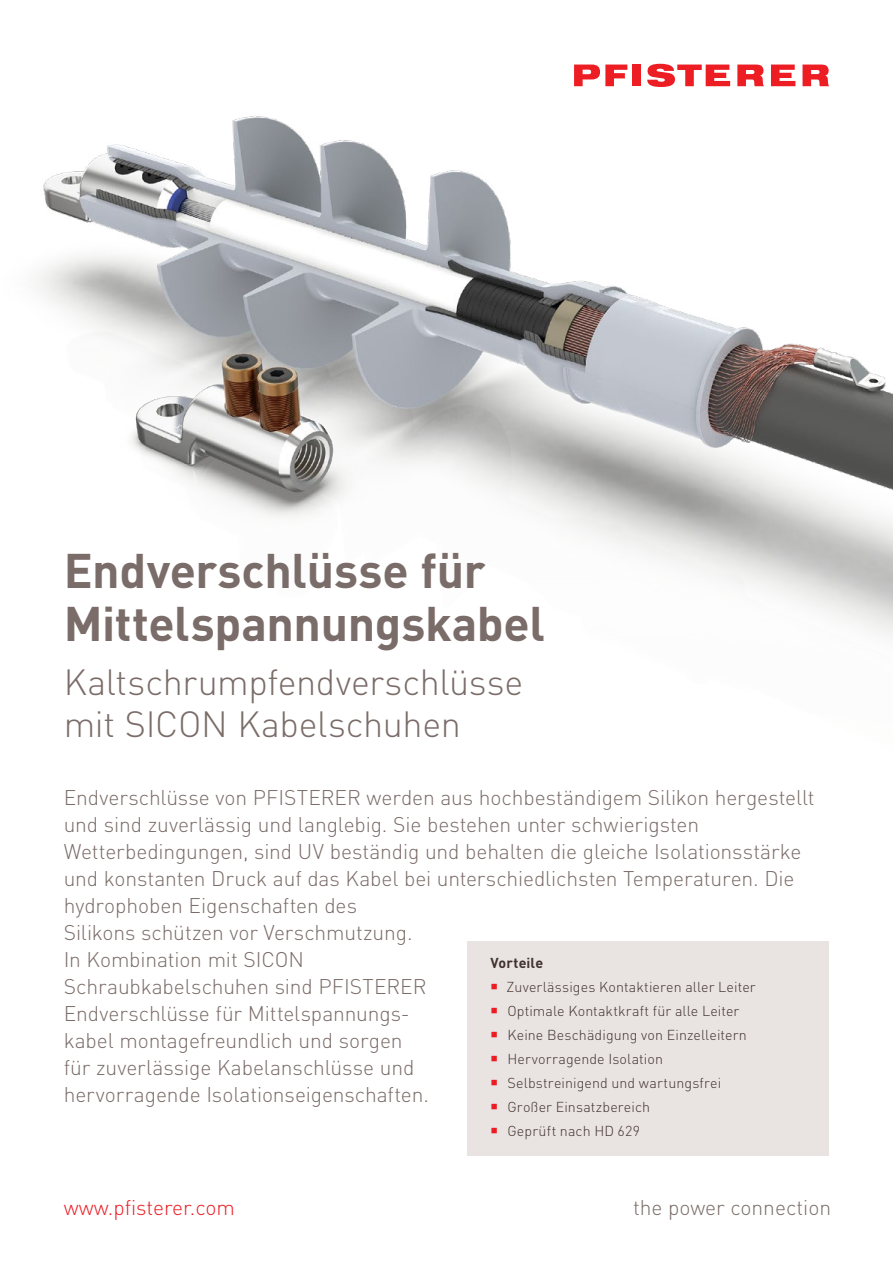
<style>
.page{position:relative;width:893px;height:1263px;background:#fff}
.page>*{position:absolute;margin:0;border:0;box-sizing:border-box;transform-origin:0 0}
.t1{font:700 48px/52.5px "DIN Pro";letter-spacing:-.005em;color:#7a6c68}
.t2{font:300 36px/42px "DIN Pro";letter-spacing:-.01em;color:#7a6c68}
.t3{font:300 21px/27px "DIN Pro";letter-spacing:-.005em;color:#7a6c68}
.t4{font:300 21px "DIN Pro";color:#ed1d24}
.t5{font:300 14.25px/24px "DIN Pro";letter-spacing:.01em;color:#40312d}
.t6{font:700 14.25px "DIN Pro";letter-spacing:.01em;color:#40312d}
</style>
<div class="page">
<img style="left:37px;top:63px;width:856px;height:574px">
<div style="left:468px;top:941px;width:361px;height:215px;background:#e9e3e1"></div>
<h1 class="t1" style="left:64px;top:539px;width:483px">Endverschlüsse für<br>Mittelspannungskabel</h1>
<h2 class="t2" style="left:64px;top:658px;width:461px">Kaltschrumpfendverschlüsse mit SICON Kabelschuhen</h2>
<p class="t3" style="left:64px;top:782px;width:752px">Endverschlüsse von PFISTERER werden aus hochbeständigem Silikon hergestellt und sind zuverlässig und langlebig. Sie bestehen unter schwierigsten Wetterbedingungen, sind UV beständig und behalten die gleiche Isolationsstärke und konstanten Druck auf das Kabel bei unterschiedlichsten Temperaturen. Die hydrophoben Eigenschaften des<br>Silikons schützen vor Verschmutzung.<br>In Kombination mit SICON<br>Schraubkabelschuhen sind PFISTERER<br>Endverschlüsse für Mittelspannungs-<br>kabel montagefreundlich und sorgen<br>für zuverlässige Kabelanschlüsse und<br>hervorragende Isolationseigenschaften.</p>
<p class="t6" style="left:491px;top:951px;width:54px">Vorteile</p>
<p class="t5" style="left:506px;top:974px;width:251px">Zuverlässiges Kontaktieren aller Leiter<br>Optimale Kontaktkraft für alle Leiter<br>Keine Beschädigung von Einzelleitern<br>Hervorragende Isolation<br>Selbstreinigend und wartungsfrei<br>Großer Einsatzbereich<br>Geprüft nach HD 629</p>
<p class="t4" style="left:64px;top:1191px;width:173px">www.pfisterer.com</p>
<p class="t3" style="left:633px;top:1191px;width:200px">the power connection</p>
</div>
